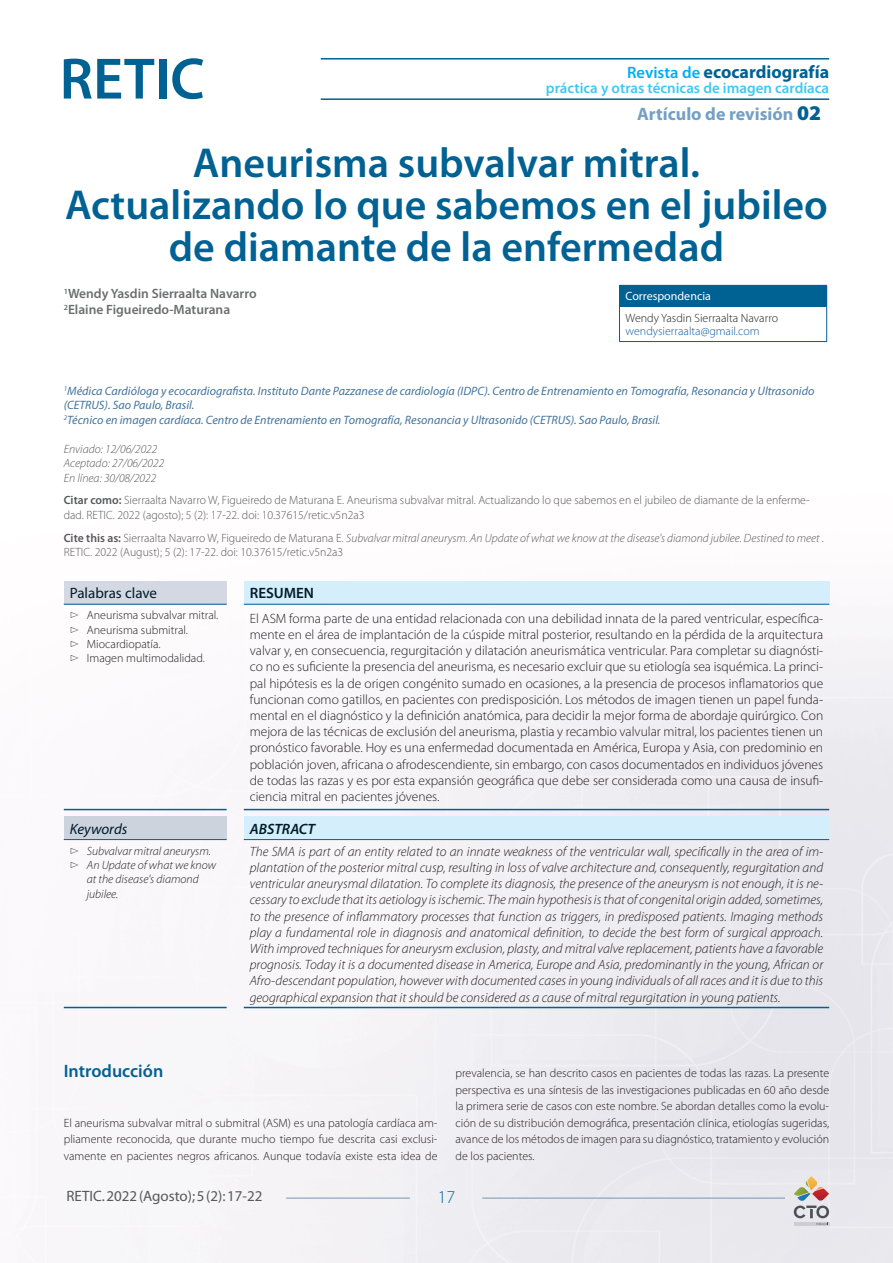
<style>
.page{position:relative;width:893px;height:1263px;background:#fff}
.page>*{position:absolute;margin:0;border:0;box-sizing:border-box;transform-origin:0 0}
.Titulo_capitulo{font:600 42px/42px "Myriad Pro";color:#006193;text-align:center}
.t1{font:700 18px "Myriad Pro";color:#006193}
.t2{font:700 18px "Myriad Pro";color:#73a0c4}
._02_Primer_Orden{font:600 18px "Myriad Pro";color:#006193}
.t3{font:300 18px "Myriad Pro";color:#006193}
.t4{font:600 15px "Myriad Pro";color:#40c7f4}
.t5{font:15px "Myriad Pro";color:#57585a}
.t6{font:15px "Myriad Pro";color:#001b2b}
.t7{font:italic 15px "Myriad Pro";color:#001b2b}
.t8{font:italic 600 15px "Myriad Pro";color:#001b2b}
.t9{font:600 15px "Myriad Pro";color:#001b2b}
.Texto_resumen{font:300 13.5px/16.2px "Myriad Pro";color:#231f20;text-align:justify}
.Texto_resumen_ingles{font:italic 300 13.5px/16.2px "Myriad Pro";color:#231f20;text-align:justify}
.Nombre_autores{font:600 13.5px "Myriad Pro";color:#6c6d70}
.Cargo_autores{font:italic 12.15px/14.5px "Myriad Pro";color:#42739c}
._01_Texto_comun{font:300 12px/16.5px "Myriad Pro";color:#231f20;text-align:justify}
.CitarComo{font:300 12px/14.4px "Myriad Pro";color:#57585a}
.t10{font:italic 300 12px/14.4px "Myriad Pro";color:#231f20}
.Recibido_Aceptado{font:italic 300 12px "Myriad Pro";color:#57585a}
.Correspondencia{font:300 12px "Myriad Pro";color:#231f20}
.Correspondencia-2{font:300 12px "Myriad Pro";color:#175d9e}
.t11{font:12px "Myriad Pro";color:#fff}
.s1{font-weight:600;font-size:16.5px;color:#00aeef}
.s2{font-style:inherit}
.s3{font-weight:900;font-size:21px;color:#006193}
.s4{font-weight:600}
.s5{font-style:italic}
</style>
<div class="page">
<img style="left:63px;top:58px;width:830px;height:1205px">
<hr style="left:321px;top:58px;width:508px;height:2px;background:#006193">
<hr style="left:321px;top:98px;width:508px;height:2px;background:#006193">
<svg style="left:64px;top:59px;width:90px;height:40px"></svg>
<div style="left:159px;top:59px;width:7px;height:40px;background:#006193"></div>
<svg style="left:172px;top:58px;width:31px;height:41px"></svg>
<hr style="left:482px;top:1198px;width:303px;height:1px;background:#7a94b0">
<hr style="left:286px;top:1198px;width:124px;height:1px;background:#7a94b0">
<hr style="left:794px;top:1222px;width:35px;height:4px;background:#ceced2">
<svg style="left:794px;top:1176px;width:35px;height:49px;background:#c7bdb8"></svg>
<div style="left:619px;top:285px;width:208px;height:21px;background:#006193"></div>
<hr style="left:619px;top:306px;width:208px;height:1px;background:#006193">
<hr style="left:619px;top:307px;width:1px;height:34px;background:#006193">
<hr style="left:826px;top:307px;width:1px;height:34px;background:#006193">
<hr style="left:619px;top:341px;width:208px;height:1px;background:#006193">
<div style="left:64px;top:581px;width:163px;height:23px;background:#d3d8e2"></div>
<div style="left:244px;top:581px;width:585px;height:23px;background:#d4effb"></div>
<hr style="left:244px;top:604px;width:585px;height:1px;background:#006193">
<hr style="left:244px;top:809px;width:585px;height:1px;background:#006193">
<hr style="left:64px;top:604px;width:163px;height:1px;background:#006193">
<hr style="left:64px;top:809px;width:163px;height:1px;background:#006193">
<div style="left:64px;top:816px;width:163px;height:23px;background:#cdd3dd"></div>
<div style="left:244px;top:816px;width:585px;height:23px;background:#d4effb"></div>
<hr style="left:244px;top:839px;width:585px;height:1px;background:#006193">
<hr style="left:244px;top:1007px;width:585px;height:1px;background:#006193">
<hr style="left:64px;top:839px;width:163px;height:1px;background:#006193">
<hr style="left:64px;top:1007px;width:163px;height:1px;background:#006193">
<h2 class="t1" style="left:627px;top:60px;width:204px"><span class="s1">Revista de</span> ecocardiografía</h2>
<p class="t4" style="left:546px;top:78px;width:285px">práctica y otras técnicas de imagen cardíaca</p>
<h2 class="t2" style="left:637px;top:102px;width:185px"><span class="s2">A</span>rtículo de revisión <span class="s3">02</span></h2>
<p class="Titulo_capitulo" style="left:65px;top:141px;width:764px">Aneurisma subvalvar mitral.<br>Actualizando lo que sabemos en el jubileo de diamante de la enfermedad</p>
<p class="Nombre_autores" style="left:64px;top:285px;width:194px"><sup>1</sup>Wendy Yasdin Sierraalta Navarro</p>
<p class="Nombre_autores" style="left:64px;top:301px;width:168px"><sup>2</sup>Elaine Figueiredo-Maturana</p>
<p class="t11" style="left:625px;top:289px;width:87px">Correspondencia</p>
<p class="Correspondencia" style="left:625px;top:311px;width:154px">Wendy Yasdin Sierraalta Navarro</p>
<p class="Correspondencia-2" style="left:625px;top:325px;width:136px">wendysierraalta@gmail.com</p>
<p class="Cargo_autores" style="left:64px;top:383px;width:752px"><sup>1</sup>Médica Cardióloga y ecocardiografista. Instituto Dante Pazzanese de cardiología (IDPC). Centro de Entrenamiento en Tomografía, Resonancia y Ultrasonido (CETRUS). Sao Paulo, Brasil.</p>
<p class="Cargo_autores" style="left:64px;top:412px;width:598px"><sup>2</sup>Técnico en imagen cardíaca. Centro de Entrenamiento en Tomografía, Resonancia y Ultrasonido (CETRUS). Sao Paulo, Brasil.</p>
<p class="Recibido_Aceptado" style="left:64px;top:442px;width:95px">Enviado: 12/06/2022</p>
<p class="Recibido_Aceptado" style="left:64px;top:457px;width:102px">Aceptado: 27/06/2022</p>
<p class="Recibido_Aceptado" style="left:64px;top:471px;width:94px">En línea: 30/08/2022</p>
<p class="CitarComo" style="left:64px;top:493px;width:747px"><span class="s4">Citar como:</span> Sierraalta Navarro W, Figueiredo de Maturana E. Aneurisma subvalvar mitral. Actualizando lo que sabemos en el jubileo de diamante de la enferme&shy;dad. RETIC. 2022 (agosto); 5 (2): 17-22. doi: 10.37615/retic.v5n2a3</p>
<p class="CitarComo" style="left:64px;top:531px;width:761px"><span class="s4">Cite this as:</span> Sierraalta Navarro W, Figueiredo de Maturana E. <span class="s5">Subvalvar mitral aneurysm. An Update of what we know at the disease's diamond jubilee. Destined to meet</span> .<br>RETIC. 2022 (August); 5 (2): 17-22. doi: 10.37615/retic.v5n2a3</p>
<p class="t6" style="left:70px;top:584px;width:89px">Palabras clave</p>
<p class="t9" style="left:250px;top:584px;width:66px">RESUMEN</p>
<p class="_01_Texto_comun" style="left:70px;top:607px;width:150px">▻ Aneurisma subvalvar mitral.</p>
<p class="_01_Texto_comun" style="left:70px;top:621px;width:120px">▻ Aneurisma submitral.</p>
<p class="_01_Texto_comun" style="left:70px;top:636px;width:92px">▻ Miocardiopatía.</p>
<p class="_01_Texto_comun" style="left:70px;top:650px;width:137px">▻ Imagen multimodalidad.</p>
<p class="Texto_resumen" style="left:250px;top:610px;width:575px">El ASM forma parte de una entidad relacionada con una debilidad innata de la pared ventricular, específica&shy;mente en el área de implantación de la cúspide mitral posterior, resultando en la pérdida de la arquitectura valvar y, en consecuencia, regurgitación y dilatación aneurismática ventricular. Para completar su diagnósti&shy;co no es suficiente la presencia del aneurisma, es necesario excluir que su etiología sea isquémica. La princi&shy;pal hipótesis es la de origen congénito sumado en ocasiones, a la presencia de procesos inflamatorios que funcionan como gatillos, en pacientes con predisposición. Los métodos de imagen tienen un papel funda&shy;mental en el diagnóstico y la definición anatómica, para decidir la mejor forma de abordaje quirúrgico. Con mejora de las técnicas de exclusión del aneurisma, plastia y recambio valvular mitral, los pacientes tienen un pronóstico favorable. Hoy es una enfermedad documentada en América, Europa y Asia, con predominio en población joven, africana o afrodescendiente, sin embargo, con casos documentados en individuos jóvenes de todas las razas y es por esta expansión geográfica que debe ser considerada como una causa de insufi&shy;ciencia mitral en pacientes jóvenes.</p>
<p class="t7" style="left:70px;top:819px;width:59px">Keywords</p>
<p class="t8" style="left:250px;top:819px;width:67px">ABSTRACT</p>
<p class="t10" style="left:70px;top:844px;width:143px">▻ Subvalvar mitral aneurysm.</p>
<p class="t10" style="left:87px;top:858px;width:131px;text-indent:-17px">▻ An Update of what we know at the disease's diamond jubilee.</p>
<p class="Texto_resumen_ingles" style="left:250px;top:843px;width:575px">The SMA is part of an entity related to an innate weakness of the ventricular wall, specifically in the area of im&shy;plantation of the posterior mitral cusp, resulting in loss of valve architecture and, consequently, regurgitation and ventricular aneurysmal dilatation. To complete its diagnosis, the presence of the aneurysm is not enough, it is ne&shy;cessary to exclude that its aetiology is ischemic. The main hypothesis is that of congenital origin added, sometimes, to the presence of inflammatory processes that function as triggers, in predisposed patients. Imaging methods play a fundamental role in diagnosis and anatomical definition, to decide the best form of surgical approach.<br>With improved techniques for aneurysm exclusion, plasty, and mitral valve replacement, patients have a favorable prognosis. Today it is a documented disease in America, Europe and Asia, predominantly in the young, African or Afro-descendant population, however with documented cases in young individuals of all races and it is due to this geographical expansion that it should be considered as a cause of mitral regurgitation in young patients.</p>
<p class="_02_Primer_Orden" style="left:64px;top:1060px;width:101px">Introducción</p>
<p class="_01_Texto_comun" style="left:64px;top:1114px;width:375px">El aneurisma subvalvar mitral o submitral (ASM) es una patología cardíaca am&shy;pliamente reconocida, que durante mucho tiempo fue descrita casi exclusi&shy;vamente en pacientes negros africanos. Aunque todavía existe esta idea de</p>
<p class="_01_Texto_comun" style="left:455px;top:1065px;width:375px">prevalencia, se han descrito casos en pacientes de todas las razas. La presente perspectiva es una síntesis de las investigaciones publicadas en 60 año desde la primera serie de casos con este nombre. Se abordan detalles como la evolu&shy;ción de su distribución demográfica, presentación clínica, etiologías sugeridas, avance de los métodos de imagen para su diagnóstico, tratamiento y evolución de los pacientes.</p>
<p class="t5" style="left:66px;top:1187px;width:198px">RETIC. 2022 (Agosto); 5 (2): 17-22</p>
<h2 class="t3" style="left:438px;top:1187px;width:19px">17</h2>
</div>
